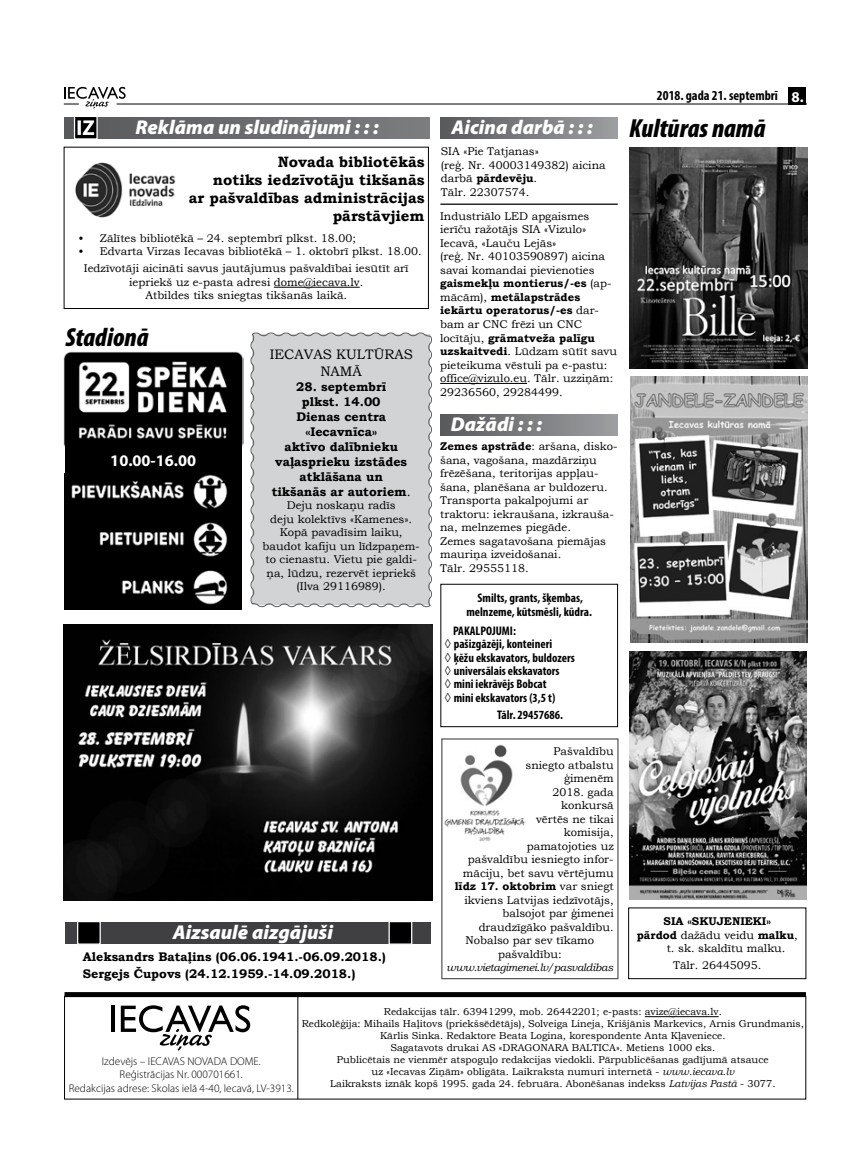
<style>
.page{position:relative;width:851px;height:1170px;background:#fff}
.page>*{position:absolute;margin:0;border:0;box-sizing:border-box;transform-origin:0 0}
.t1{font:italic 900 condensed 26.25px "Myriad Pro";color:#000}
.t2{font:italic 900 20px "Myriad Pro";color:#fff}
.t3{font:700 16.25px "Myriad Pro";color:#fff}
.t4{font:700 15px/18px "Bookman Old Style";color:#000;text-align:right}
.t5{font:700 condensed 13.75px "Myriad Pro";color:#000}
.t6{font:13.75px/16.5px "Bookman Old Style";color:#000;text-align:center}
.t7{font:700 12.5px/15px "Bookman Old Style";color:#000}
.t8{font:700 condensed 12.5px/13.4px "Myriad Pro";color:#000;text-align:center}
.t9{font:11.25px/13.5px "Bookman Old Style";color:#000}
.t10{font:300 11.25px/13.5px "Myriad Pro";color:#000;text-align:center}
.t11{font:700 11.25px "Bookman Old Style";color:#000}
.t12{font:italic 10.62px "Bookman Old Style";letter-spacing:-.03em;color:#000}
.t13{font:10px/12px "Bookman Old Style";color:#000;text-align:center}
.s1{font-stretch:normal;font-size:15px;color:#fff}
.s2{font-weight:400}
.s3{font-weight:700}
.s4{font-family:"Bookman Old Style";font-weight:400;font-stretch:normal}
.s5{font-style:italic}
</style>
<div class="page">
<hr style="left:117px;top:104px;width:689px;height:1px;background:#000">
<svg style="left:64px;top:87px;width:62px;height:22px"></svg>
<div style="left:788px;top:87px;width:18px;height:18px;background:#000"></div>
<hr style="left:297px;top:996px;width:1px;height:102px;background:#000">
<hr style="left:111px;top:1005px;width:4px;height:26px;background:#000">
<svg style="left:121px;top:1005px;width:129px;height:45px"></svg>
<hr style="left:644px;top:1016px;width:74px;height:1px;background:#000">
<div style="left:64px;top:992px;width:741px;height:5px;background:#000"></div>
<div style="left:64px;top:117px;width:366px;height:21px;background:linear-gradient(to right,#58595c,#7b7d7f)"></div>
<svg style="left:73px;top:117px;width:25px;height:22px"></svg>
<div style="left:441px;top:117px;width:176px;height:21px;background:linear-gradient(to right,#595a5c,#9c9ea1)"></div>
<hr style="left:440px;top:203px;width:177px;height:2px;background:#000">
<div style="left:65px;top:922px;width:365px;height:21px;background:#404042"></div>
<svg style="left:76px;top:922px;width:25px;height:22px"></svg>
<svg style="left:388px;top:922px;width:25px;height:22px"></svg>
<div style="left:440px;top:414px;width:177px;height:21px;background:linear-gradient(to right,#595a5c,#9c9fa1)"></div>
<hr style="left:440px;top:383px;width:87px;height:1px;background:#000">
<img style="left:629px;top:651px;width:177px;height:248px">
<img style="left:630px;top:376px;width:177px;height:267px">
<img style="left:629px;top:147px;width:178px;height:221px">
<img style="left:64px;top:351px;width:179px;height:99px">
<div style="left:65px;top:445px;width:176px;height:29px;background:#000"></div>
<img style="left:65px;top:473px;width:177px;height:136px">
<div style="left:250px;top:332px;width:182px;height:276px;background:#d1d3d4"></div>
<hr style="left:274px;top:287px;width:85px;height:1px;background:#000">
<div style="left:64px;top:147px;width:364px;height:162px;border:1px solid #000"></div>
<img style="left:75px;top:162px;width:101px;height:56px">
<img style="left:64px;top:624px;width:368px;height:276px">
<div style="left:441px;top:738px;width:177px;height:241px;border:1px solid #58595b"></div>
<img style="left:444px;top:744px;width:81px;height:96px">
<p class="t5" style="left:657px;top:87px;width:148px">2018. gada 21. septembrī <span class="s1">8.</span></p>
<h2 class="t2" style="left:135px;top:116px;width:245px">Reklāma un sludinājumi : : :</h2>
<h2 class="t2" style="left:451px;top:116px;width:143px">Aicina darbā : : :</h2>
<h1 class="t1" style="left:629px;top:114px;width:138px">Kultūras namā</h1>
<h3 class="t4" style="left:189px;top:153px;width:237px">Novada bibliotēkās<br>notiks iedzīvotāju tikšanās<br>ar pašvaldības administrācijas pārstāvjiem</h3>
<p class="t9" style="left:79px;top:231px;width:279px">• Zālītes bibliotēkā – 24. septembrī plkst. 18.00;</p>
<p class="t9" style="left:84px;top:243px;width:339px;line-height:17px;text-indent:-5px">• Edvarta Virzas Iecavas bibliotēkā – 1. oktobrī plkst. 18.00.<br>Iedzīvotāji aicināti savus jautājumus pašvaldībai iesūtīt arī</p>
<p class="t9" style="left:129px;top:275px;width:235px;text-align:center">iepriekš uz e-pasta adresi dome@iecava.lv.<br>Atbildes tiks sniegtas tikšanās laikā.</p>
<h1 class="t1" style="left:65px;top:323px;width:85px">Stadionā</h1>
<h3 class="t3" style="left:110px;top:450px;width:87px">10.00-16.00</h3>
<p class="t6" style="left:269px;top:346px;width:144px">IECAVAS KULTŪRAS<br>NAMĀ</p>
<p class="t7" style="left:271px;top:379px;width:140px;text-align:center">28. septembrī<br>plkst. 14.00<br>Dienas centra «Iecavnīca»<br>aktīvo dalībnieku vaļasprieku izstādes atklāšana un tikšanās ar autoriem<span class="s2">.</span></p>
<p class="t9" style="left:262px;top:498px;width:159px;text-align:center">Deju noskaņu radīs<br>deju kolektīvs «Kamenes».<br>Kopā pavadīsim laiku, baudot kafiju un līdzpaņem&shy;to cienastu. Vietu pie galdi&shy;ņa, lūdzu, rezervēt iepriekš (Ilva 29116989).</p>
<h2 class="t2" style="left:173px;top:921px;width:162px">Aizsaulē aizgājuši</h2>
<p class="t7" style="left:83px;top:947px;width:304px;line-height:17.2px">Aleksandrs Bataļins (06.06.1941.-06.09.2018.)<br>Sergejs Čupovs (24.12.1959.-14.09.2018.)</p>
<p class="t9" style="left:441px;top:144px;width:166px">SIA «Pie Tatjanas»<br>(reģ. Nr. 40003149382) aicina darbā <span class="s3">pārdevēju</span>.<br>Tālr. 22307574.</p>
<p class="t9" style="left:440px;top:209px;width:178px">Industriālo LED apgaismes ierīču ražotājs SIA «Vizulo»<br>Iecavā, «Lauču Lejās»<br>(reģ. Nr. 40103590897) aicina savai komandai pievienoties <span class="s3">gaismekļu montierus/-es</span> (ap&shy;mācām), <span class="s3">metālapstrādes iekārtu operatorus/-es</span> dar&shy;bam ar CNC frēzi un CNC locītāju, <span class="s3">grāmatveža palīgu uzskaitvedi</span>. Lūdzam sūtīt savu pieteikuma vēstuli pa e-pastu: office@vizulo.eu. Tālr. uzziņām:<br>29236560, 29284499.</p>
<h2 class="t2" style="left:451px;top:413px;width:93px">Dažādi : : :</h2>
<p class="t9" style="left:440px;top:439px;width:179px"><span class="s3">Zemes apstrāde</span>: aršana, disko&shy;šana, vagošana, mazdārziņu frēzēšana, teritorijas appļau&shy;šana, planēšana ar buldozeru.<br>Transporta pakalpojumi ar traktoru: iekraušana, izkrauša&shy;na, melnzemes piegāde.<br>Zemes sagatavošana piemājas mauriņa izveidošanai.<br>Tālr. 29555118.</p>
<p class="t8" style="left:466px;top:590px;width:127px;line-height:13.8px">Smilts, grants, šķembas, melnzeme, kūtsmēsli, kūdra.</p>
<p class="t8" style="left:444px;top:624px;width:132px;text-align:left;text-indent:8px">PAKALPOJUMI:<br><span class="s4">◊</span> pašizgāzēji, konteineri<br><span class="s4">◊</span> ķēžu ekskavators, buldozers <span class="s4">◊</span> universālais ekskavators<br><span class="s4">◊</span> mini iekrāvējs Bobcat<br><span class="s4">◊</span> mini ekskavators (3,5 t)</p>
<p class="t8" style="left:497px;top:708px;width:68px">Tālr. 29457686.</p>
<p class="t9" style="left:553px;top:744px;width:62px">Pašvaldību</p>
<p class="t9" style="left:525px;top:758px;width:90px">sniegto atbalstu</p>
<p class="t9" style="left:564px;top:771px;width:51px">ģimenēm</p>
<p class="t9" style="left:552px;top:785px;width:63px">2018. gada</p>
<p class="t9" style="left:561px;top:798px;width:54px">konkursā</p>
<p class="t9" style="left:536px;top:812px;width:79px">vērtēs ne tikai</p>
<p class="t9" style="left:563px;top:825px;width:51px">komisija,</p>
<p class="t9" style="left:526px;top:839px;width:88px">pamatojoties uz</p>
<p class="t9" style="left:468px;top:852px;width:147px">pašvaldību iesniegto infor-</p>
<p class="t9" style="left:463px;top:866px;width:152px">māciju, bet savu vērtējumu</p>
<p class="t11" style="left:454px;top:878px;width:160px">līdz 17. oktobrim <span class="s2">var sniegt</span></p>
<p class="t9" style="left:464px;top:893px;width:151px">ikviens Latvijas iedzīvotājs,</p>
<p class="t9" style="left:502px;top:906px;width:113px">balsojot par ģimenei</p>
<p class="t9" style="left:478px;top:920px;width:136px">draudzīgāko pašvaldību.</p>
<p class="t9" style="left:465px;top:933px;width:130px">Nobalso par sev tīkamo</p>
<p class="t9" style="left:498px;top:947px;width:65px">pašvaldību:</p>
<p class="t12" style="left:446px;top:959px;width:168px">www.vietagimenei.lv/pasvaldibas</p>
<p class="t11" style="left:663px;top:913px;width:109px">SIA «SKUJENIEKI»</p>
<p class="t9" style="left:636px;top:928px;width:162px"><span class="s3">pārdod</span> dažādu veidu <span class="s3">malku</span>,</p>
<p class="t9" style="left:666px;top:941px;width:120px">t. sk. skaldītu malku.</p>
<p class="t9" style="left:673px;top:958px;width:90px">Tālr. 26445095.</p>
<p class="t10" style="left:69px;top:1054px;width:226px">Izdevējs – IECAVAS NOVADA DOME.<br>Reģistrācijas Nr. 000701661.<br>Redakcijas adrese: Skolas ielā 4-40, Iecavā, LV-3913.</p>
<p class="t13" style="left:301px;top:1005px;width:503px">Redakcijas tālr. 63941299, mob. 26442201; e-pasts: avize@iecava.lv.<br>Redkolēģija: Mihails Haļitovs (priekšsēdētājs), Solveiga Lineja, Krišjānis Markevics, Arnis Grundmanis, Kārlis Sinka. Redaktore Beata Logina, korespondente Anta Kļaveniece.<br>Sagatavots drukai AS «DRAGONARA BALTICA». Metiens 1000 eks.<br>Publicētais ne vienmēr atspoguļo redakcijas viedokli. Pārpublicēšanas gadījumā atsauce<br>uz «Iecavas Ziņām» obligāta. Laikraksta numuri internetā - <span class="s5">www.iecava.lv<br></span>Laikraksts iznāk kopš 1995. gada 24. februāra. Abonēšanas indekss <span class="s5">Latvijas Pastā</span> - 3077.</p>
</div>
